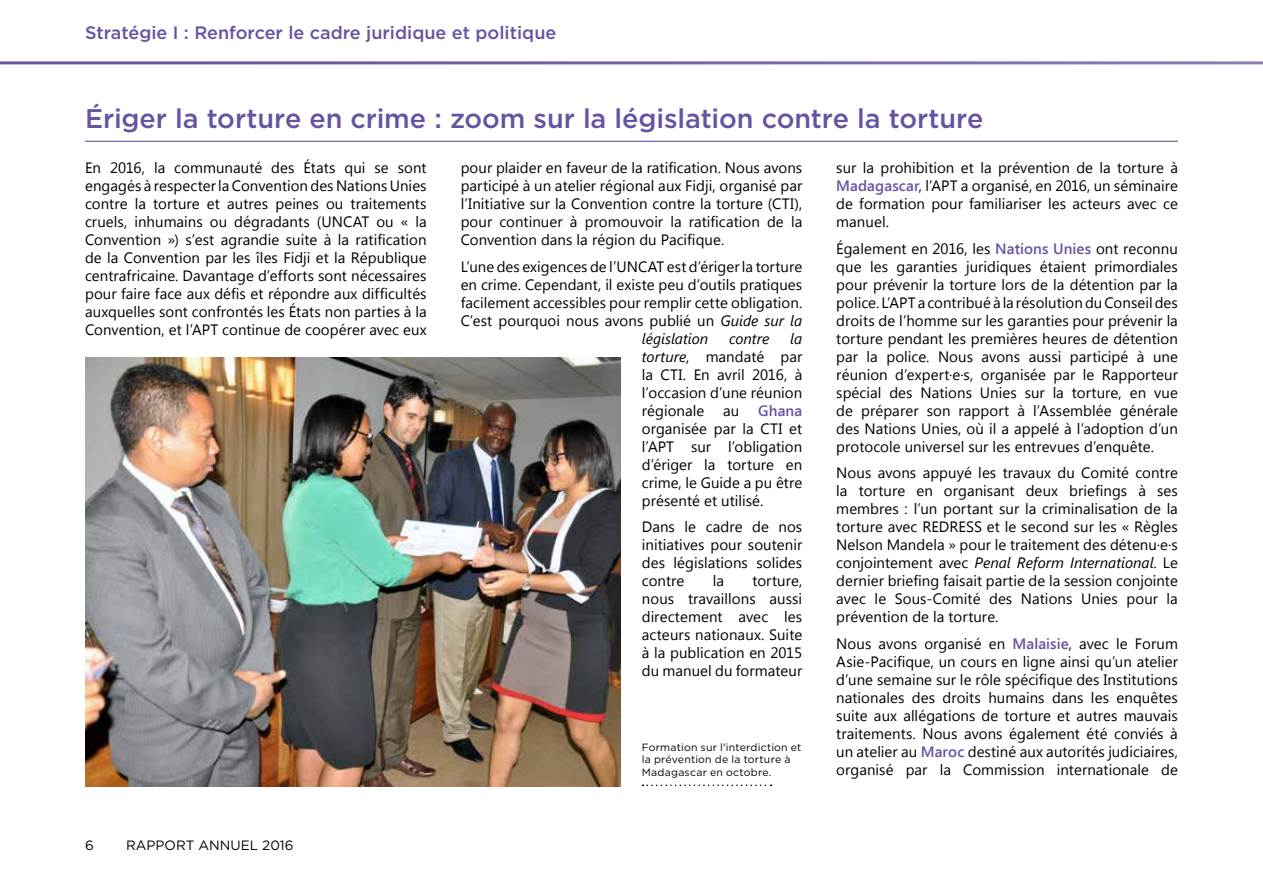
<style>
.page{position:relative;width:1263px;height:893px;background:#fff}
.page>*{position:absolute;margin:0;border:0;box-sizing:border-box;transform-origin:0 0}
.t1{font:500 27px "Gotham";letter-spacing:-.005em;color:#6852a2}
.t2{font:500 18px "Gotham";color:#6852a2}
.t3{font:15px/18px "Segoe UI";letter-spacing:.005em;color:#000;text-align:justify}
.t4{font:italic 15px "Segoe UI";color:#000}
.t5{font:600 15px "Segoe UI";letter-spacing:.01em;color:#6852a2}
.t6{font:13.5px "Gotham";color:#000}
.t7{font:10.5px/12.6px "Gotham";letter-spacing:.02em;color:#000}
.s1{font-style:italic}
.s2{font-weight:600;color:#6852a2}
</style>
<div class="page">
<svg style="left:0;top:61px;width:1263px;height:3px;background:#8877b6"></svg>
<hr style="left:85px;top:141px;width:1093px;height:1px;background:#6852a2">
<svg style="left:643px;top:784px;width:129px;height:2px"></svg>
<img style="left:85px;top:358px;width:536px;height:429px">
<p class="t2" style="left:85px;top:22px;width:473px">Stratégie I : Renforcer le cadre juridique et politique</p>
<h1 class="t1" style="left:85px;top:102px;width:900px">Ériger la torture en crime : zoom sur la législation contre la torture</h1>
<p class="t3" style="left:85px;top:158px;width:343px">En 2016, la communauté des États qui se sont engagés à respecter la Convention des Nations Unies contre la torture et autres peines ou traitements cruels, inhumains ou dégradants (UNCAT ou « la Convention ») s’est agrandie suite à la ratification de la Convention par les îles Fidji et la République centrafricaine. Davantage d’efforts sont nécessaires pour faire face aux défis et répondre aux difficultés auxquelles sont confrontés les États non parties à la Convention, et l’APT continue de coopérer avec eux</p>
<p class="t3" style="left:461px;top:158px;width:343px">pour plaider en faveur de la ratification. Nous avons participé à un atelier régional aux Fidji, organisé par l’Initiative sur la Convention contre la torture (CTI), pour continuer à promouvoir la ratification de la Convention dans la région du Pacifique.</p>
<p class="t3" style="left:461px;top:257px;width:343px">L’une des exigences de l’UNCAT est d’ériger la torture</p>
<p class="t3" style="left:461px;top:275px;width:343px">en crime. Cependant, il existe peu d’outils pratiques</p>
<p class="t3" style="left:461px;top:293px;width:343px">facilement accessibles pour remplir cette obligation.</p>
<p class="t3" style="left:461px;top:311px;width:343px">C’est pourquoi nous avons publié un <span class="s1">Guide sur la</span></p>
<p class="t4" style="left:642px;top:328px;width:68px">législation</p>
<p class="t4" style="left:729px;top:328px;width:42px">contre</p>
<p class="t3" style="left:642px;top:329px;width:162px;text-indent:148px"><span class="s1">la torture</span>, mandaté par la CTI. En avril 2016, à l’occasion d’une réunion régionale</p>
<p class="t3" style="left:723px;top:401px;width:18px">au</p>
<p class="t5" style="left:758px;top:400px;width:46px">Ghana</p>
<p class="t3" style="left:642px;top:419px;width:162px">organisée par la CTI et l’APT sur l’obligation d’ériger la torture en crime, le Guide a pu être présenté et utilisé.</p>
<p class="t3" style="left:642px;top:517px;width:162px">Dans le cadre de nos initiatives pour soutenir des législations solides contre</p>
<p class="t3" style="left:713px;top:571px;width:13px">la</p>
<p class="t3" style="left:642px;top:571px;width:162px;text-indent:110px">torture, nous travaillons aussi directement avec les acteurs nationaux. Suite à la publication en 2015 du manuel du formateur</p>
<p class="t6" style="left:85px;top:837px;width:10px">6</p>
<p class="t6" style="left:126px;top:837px;width:169px">RAPPORT ANNUEL 2016</p>
<p class="t7" style="left:642px;top:741px;width:161px">Formation sur l'interdiction et la prévention de la torture à<br>Madagascar en octobre.</p>
<p class="t3" style="left:836px;top:158px;width:343px">sur la prohibition et la prévention de la torture à <span class="s2">Madagascar</span>, l’APT a organisé, en 2016, un séminaire de formation pour familiariser les acteurs avec ce manuel.</p>
<p class="t3" style="left:836px;top:239px;width:343px">Également en 2016, les <span class="s2">Nations Unies</span> ont reconnu que les garanties juridiques étaient primordiales pour prévenir la torture lors de la détention par la police. L’APT a contribué à la résolution du Conseil des droits de l’homme sur les garanties pour prévenir la torture pendant les premières heures de détention par la police. Nous avons aussi participé à une réunion d’expert·e·s, organisée par le Rapporteur spécial des Nations Unies sur la torture, en vue de préparer son rapport à l’Assemblée générale des Nations Unies, où il a appelé à l’adoption d’un protocole universel sur les entrevues d’enquête.</p>
<p class="t3" style="left:836px;top:463px;width:343px">Nous avons appuyé les travaux du Comité contre la torture en organisant deux briefings à ses membres : l’un portant sur la criminalisation de la torture avec REDRESS et le second sur les « Règles Nelson Mandela » pour le traitement des détenu·e·s conjointement avec <span class="s1">Penal Reform International</span>. Le dernier briefing faisait partie de la session conjointe avec le Sous-Comité des Nations Unies pour la prévention de la torture.</p>
<p class="t3" style="left:836px;top:634px;width:343px">Nous avons organisé en <span class="s2">Malaisie</span>, avec le Forum Asie-Pacifique, un cours en ligne ainsi qu’un atelier d’une semaine sur le rôle spécifique des Institutions nationales des droits humains dans les enquêtes suite aux allégations de torture et autres mauvais traitements. Nous avons également été conviés à un atelier au <span class="s2">Maroc</span> destiné aux autorités judiciaires, organisé par la Commission internationale de</p>
</div>
